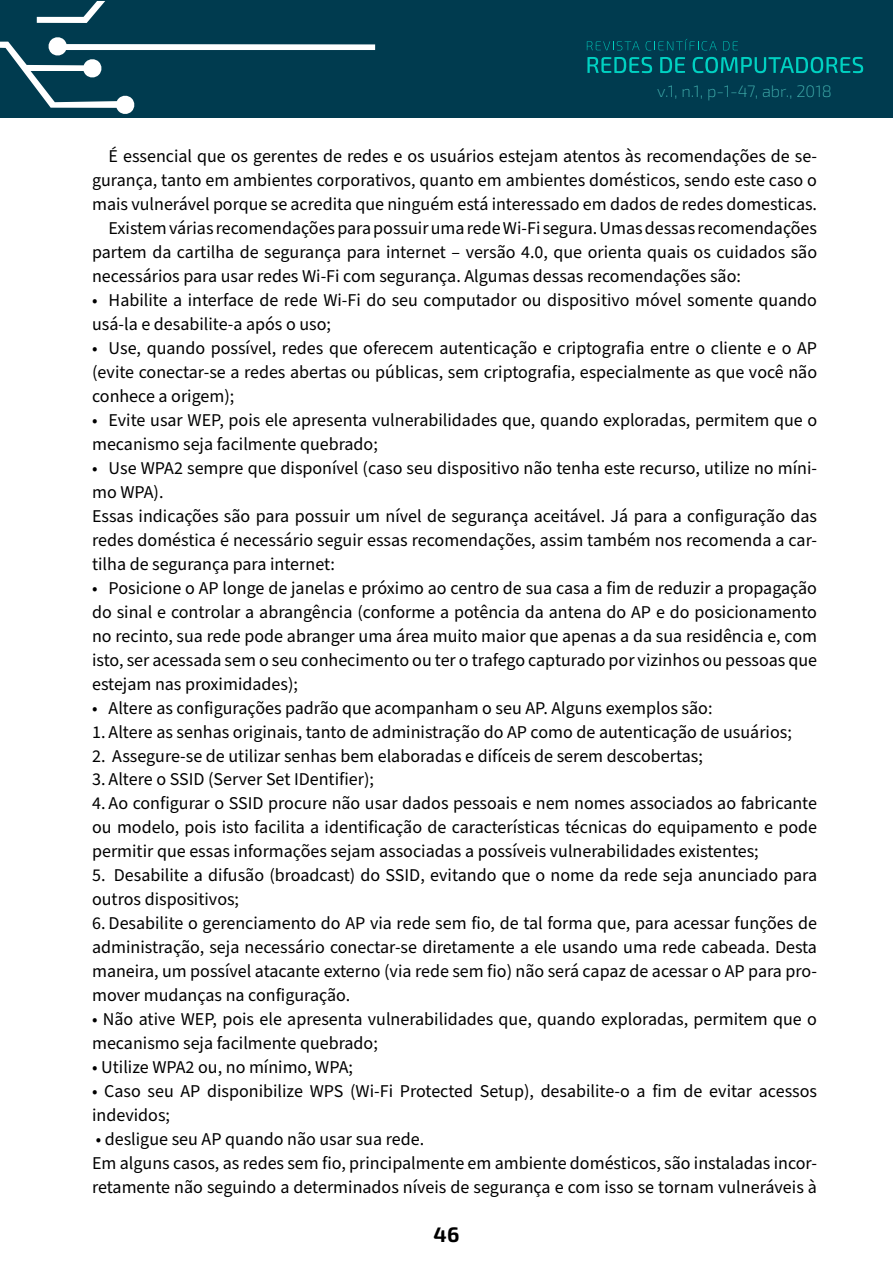
<style>
.page{position:relative;width:893px;height:1263px;background:#fff}
.page>*{position:absolute;margin:0;border:0;box-sizing:border-box;transform-origin:0 0}
.t1{font:700 21px "Exo 2";color:#000}
.t2{font:18px/24px "Source Sans Pro";color:#000}
.t3{font:200 16.5px "Exo 2";color:#47bab6}
</style>
<div class="page">
<div style="left:0;top:0;width:893px;height:118px;background:#003b4f"></div>
<svg style="left:37px;top:1px;width:68px;height:22px"></svg>
<svg style="left:0;top:37px;width:375px;height:77px"></svg>
<svg style="left:587px;top:41px;width:53px;height:9px"></svg>
<svg style="left:646px;top:39px;width:71px;height:11px"></svg>
<svg style="left:723px;top:41px;width:15px;height:9px"></svg>
<svg style="left:587px;top:57px;width:65px;height:16px"></svg>
<svg style="left:660px;top:57px;width:25px;height:16px"></svg>
<svg style="left:693px;top:57px;width:170px;height:16px"></svg>
<p class="t3" style="left:657px;top:82px;width:176px">v.1, n.1, p-1-47, abr., 2018</p>
<p class="t2" style="left:109px;top:144px;width:710px">É essencial que os gerentes de redes e os usuários estejam atentos às recomendações de se-</p>
<p class="t2" style="left:92px;top:168px;width:726px">gurança, tanto em ambientes corporativos, quanto em ambientes domésticos, sendo este caso o</p>
<p class="t2" style="left:92px;top:192px;width:726px">mais vulnerável porque se acredita que ninguém está interessado em dados de redes domesticas.</p>
<p class="t2" style="left:109px;top:216px;width:710px">Existem várias recomendações para possuir uma rede Wi-Fi segura. Umas dessas recomendações</p>
<p class="t2" style="left:92px;top:240px;width:726px">partem da cartilha de segurança para internet – versão 4.0, que orienta quais os cuidados são</p>
<p class="t2" style="left:92px;top:264px;width:650px">necessários para usar redes Wi-Fi com segurança. Algumas dessas recomendações são:</p>
<p class="t2" style="left:92px;top:288px;width:726px">• Habilite a interface de rede Wi-Fi do seu computador ou dispositivo móvel somente quando usá-la e desabilite-a após o uso;</p>
<p class="t2" style="left:92px;top:336px;width:726px;text-align:justify">• Use, quando possível, redes que oferecem autenticação e criptografia entre o cliente e o AP (evite conectar-se a redes abertas ou públicas, sem criptografia, especialmente as que você não conhece a origem);</p>
<p class="t2" style="left:92px;top:408px;width:727px">• Evite usar WEP, pois ele apresenta vulnerabilidades que, quando exploradas, permitem que o mecanismo seja facilmente quebrado;</p>
<p class="t2" style="left:92px;top:456px;width:726px">• Use WPA2 sempre que disponível (caso seu dispositivo não tenha este recurso, utilize no míni&shy;mo WPA).<br>Essas indicações são para possuir um nível de segurança aceitável. Já para a configuração das redes doméstica é necessário seguir essas recomendações, assim também nos recomenda a car&shy;tilha de segurança para internet:</p>
<p class="t2" style="left:92px;top:576px;width:726px;text-align:justify">• Posicione o AP longe de janelas e próximo ao centro de sua casa a fim de reduzir a propagação do sinal e controlar a abrangência (conforme a potência da antena do AP e do posicionamento no recinto, sua rede pode abranger uma área muito maior que apenas a da sua residência e, com isto, ser acessada sem o seu conhecimento ou ter o trafego capturado por vizinhos ou pessoas que estejam nas proximidades);</p>
<p class="t2" style="left:92px;top:696px;width:622px">• Altere as configurações padrão que acompanham o seu AP. Alguns exemplos são:</p>
<p class="t2" style="left:92px;top:720px;width:701px">1. Altere as senhas originais, tanto de administração do AP como de autenticação de usuários;</p>
<p class="t2" style="left:92px;top:744px;width:612px">2. Assegure-se de utilizar senhas bem elaboradas e difíceis de serem descobertas;</p>
<p class="t2" style="left:92px;top:768px;width:283px">3. Altere o SSID (Server Set IDentifier);</p>
<p class="t2" style="left:92px;top:792px;width:726px;text-align:justify">4. Ao configurar o SSID procure não usar dados pessoais e nem nomes associados ao fabricante ou modelo, pois isto facilita a identificação de características técnicas do equipamento e pode permitir que essas informações sejam associadas a possíveis vulnerabilidades existentes;</p>
<p class="t2" style="left:92px;top:864px;width:726px">5. Desabilite a difusão (broadcast) do SSID, evitando que o nome da rede seja anunciado para outros dispositivos;</p>
<p class="t2" style="left:92px;top:912px;width:726px;text-align:justify">6. Desabilite o gerenciamento do AP via rede sem fio, de tal forma que, para acessar funções de administração, seja necessário conectar-se diretamente a ele usando uma rede cabeada. Desta maneira, um possível atacante externo (via rede sem fio) não será capaz de acessar o AP para pro&shy;mover mudanças na configuração.</p>
<p class="t2" style="left:92px;top:1008px;width:726px">• Não ative WEP, pois ele apresenta vulnerabilidades que, quando exploradas, permitem que o mecanismo seja facilmente quebrado;</p>
<p class="t2" style="left:92px;top:1056px;width:262px">• Utilize WPA2 ou, no mínimo, WPA;</p>
<p class="t2" style="left:92px;top:1080px;width:726px">• Caso seu AP disponibilize WPS (Wi-Fi Protected Setup), desabilite-o a fim de evitar acessos indevidos;</p>
<p class="t2" style="left:92px;top:1128px;width:726px">• desligue seu AP quando não usar sua rede.<br>Em alguns casos, as redes sem fio, principalmente em ambiente domésticos, são instaladas incor&shy;retamente não seguindo a determinados níveis de segurança e com isso se tornam vulneráveis à</p>
<p class="t1" style="left:434px;top:1222px;width:27px">46</p>
</div>
